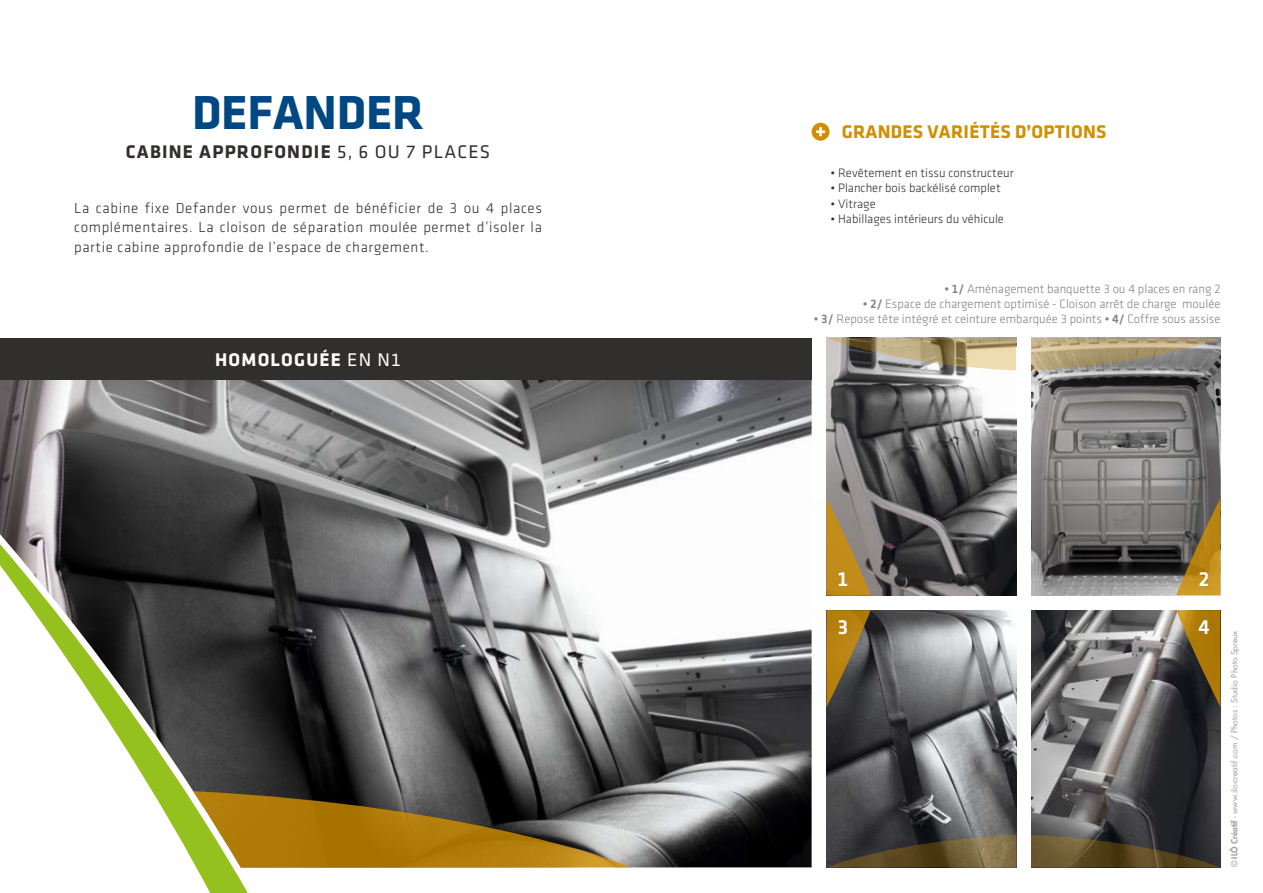
<style>
.page{position:relative;width:1263px;height:893px;background:#fff}
.page>*{position:absolute;margin:0;border:0;box-sizing:border-box;transform-origin:0 0}
.t1{font:700 49.5px "Klavika";letter-spacing:-.005em;color:#004884}
.t2{font:21.15px "Klavika Medium TF";color:#fff}
.t3{font:700 19.05px "Klavika";letter-spacing:.065em;color:#312f2d}
.t4{font:700 19.05px "Klavika";letter-spacing:.015em;color:#d18f00}
.t5{font:700 19.05px "Klavika";letter-spacing:.065em;color:#fff}
.t6{font:300 15px/19.5px "Klavika";letter-spacing:.04em;color:#312f2d;text-align:justify}
.t7{font:300 12.6px "Klavika";color:#858382}
.t8{font:300 12.6px "Klavika";color:#312f2d}
.t9{font:8.25px "Futura Std";color:#9d9d9c}
.s1{font-family:"Klavika Regular TF";font-weight:400}
.s2{font-family:"Klavika Medium TF";font-weight:400}
.s3{font-weight:800}
</style>
<div class="page">
<img style="left:1031px;top:610px;width:189px;height:225px">
<img style="left:0;top:380px;width:812px;height:487px">
<img style="left:826px;top:370px;width:190px;height:225px">
<img style="left:826px;top:610px;width:190px;height:225px">
<img style="left:1031px;top:370px;width:189px;height:225px">
<div style="left:812px;top:123px;width:17px;height:18px;background:#d18f00;border-radius:50%"></div>
<svg style="left:816px;top:127px;width:9px;height:9px"></svg>
<svg style="left:826px;top:498px;width:45px;height:97px"></svg>
<svg style="left:826px;top:610px;width:45px;height:97px"></svg>
<svg style="left:1176px;top:498px;width:44px;height:97px"></svg>
<svg style="left:1176px;top:610px;width:44px;height:97px"></svg>
<svg style="left:343px;top:791px;width:288px;height:76px"></svg>
<svg style="left:826px;top:338px;width:190px;height:32px"></svg>
<svg style="left:826px;top:835px;width:190px;height:32px"></svg>
<svg style="left:1031px;top:338px;width:189px;height:32px"></svg>
<svg style="left:1031px;top:835px;width:189px;height:32px"></svg>
<div style="left:0;top:338px;width:812px;height:42px;background:#312f2d"></div>
<svg style="left:0;top:458px;width:343px;height:435px"></svg>
<h1 class="t1" style="left:192px;top:85px;width:233px">DEFANDER</h1>
<h3 class="t3" style="left:126px;top:141px;width:366px">CABINE APPROFONDIE <span class="s1">5, 6 OU 7 PLACES</span></h3>
<p class="t6" style="left:74px;top:198px;width:469px">La cabine fixe Defander vous permet de bénéficier de 3 ou 4 places complémentaires. La cloison de séparation moulée permet d’isoler la partie cabine approfondie de l’espace de chargement.</p>
<h3 class="t5" style="left:215px;top:349px;width:187px">HOMOLOGUÉE <span class="s1">EN N1</span></h3>
<h3 class="t4" style="left:842px;top:122px;width:266px">GRANDES VARIÉTÉS D’OPTIONS</h3>
<p class="t8" style="left:830px;top:166px;width:185px">• Revêtement en tissu constructeur</p>
<p class="t8" style="left:830px;top:182px;width:172px">• Plancher bois backélisé complet</p>
<p class="t8" style="left:830px;top:197px;width:47px">• Vitrage</p>
<p class="t8" style="left:830px;top:212px;width:175px">• Habillages intérieurs du véhicule</p>
<p class="t7" style="left:944px;top:282px;width:277px"><span class="s2">• 1/</span> Aménagement banquette 3 ou 4 places en rang 2</p>
<p class="t7" style="left:863px;top:297px;width:359px"><span class="s2">• 2/</span> Espace de chargement optimisé - Cloison arrêt de charge moulée</p>
<p class="t7" style="left:814px;top:312px;width:408px"><span class="s2">• 3/</span> Repose tête intégré et ceinture embarquée 3 points <span class="s2">• 4/</span> Coffre sous assise</p>
<h2 class="t2" style="left:837px;top:567px;width:13px">1</h2>
<h2 class="t2" style="left:837px;top:616px;width:13px">3</h2>
<h2 class="t2" style="left:1198px;top:567px;width:13px">2</h2>
<h2 class="t2" style="left:1198px;top:616px;width:13px">4</h2>
<p class="t9" style="left:1229px;top:867px;width:238px;rotate:-90deg">© <span class="s3">ILÔ Créatif</span> - www.ilo-creatif.com / Photos : Studio Photo Spreux</p>
</div>
